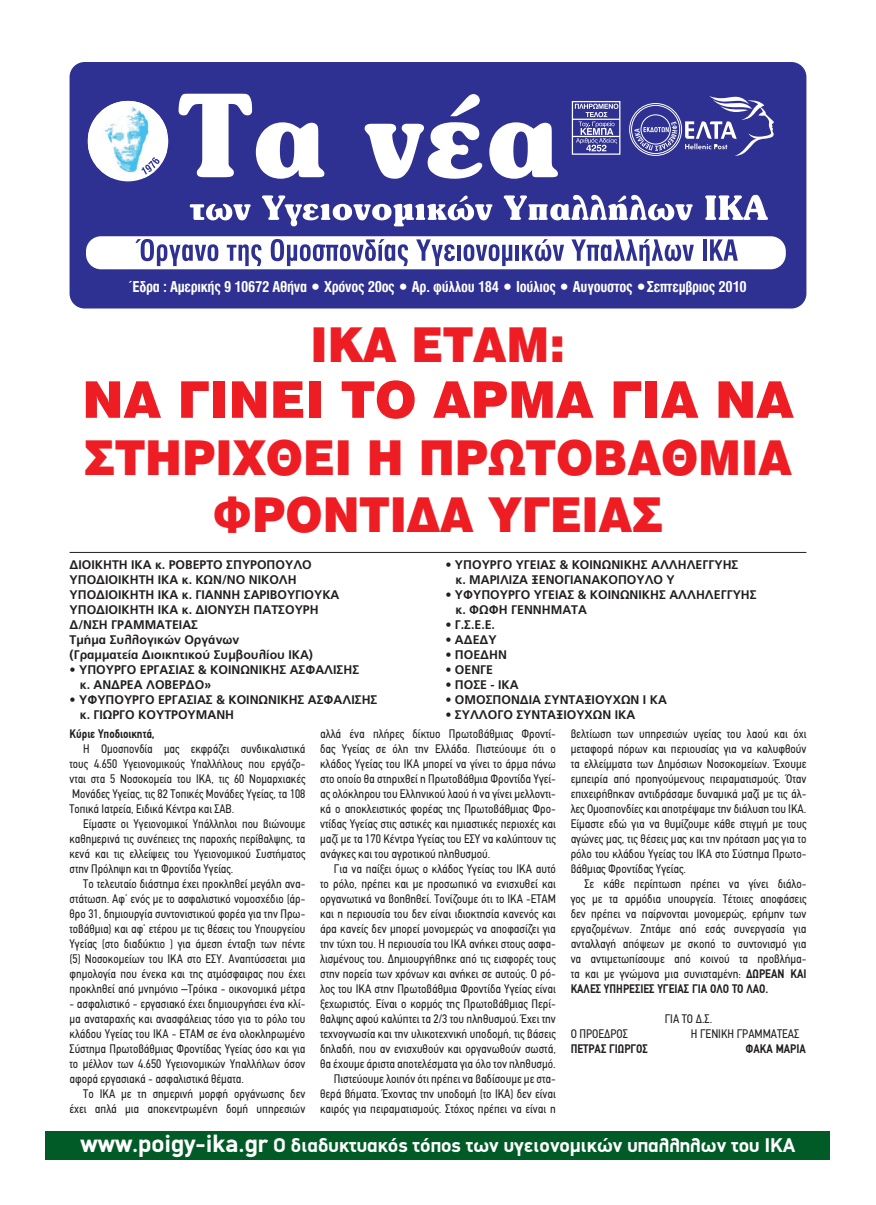
<style>
.page{position:relative;width:876px;height:1205px;background:#fff}
.page>*{position:absolute;margin:0;border:0;box-sizing:border-box;transform-origin:0 0}
.t1{font:900 50px "UB Helvetica";color:#ee1d23}
.t2{font:900 47.5px/57px "UB Helvetica";color:#ee1d23;text-align:center;scale:.94 1}
.t3{font:700 20px "PF Din Display";color:#fff}
.t4{font:15px "UB Helvetica Cond Bold";letter-spacing:-.02em;color:#fff}
.t5{font:12.5px/15px "PF Din Text Condensed";color:#231f20;text-align:justify}
.t6{font:700 12.5px/15px "PF Catalog";color:#231f20}
.t7{font:700 12.5px "PF Din Text Condensed";color:#231f20}
.s1{font-weight:700}
.s2{font-size:25px}
</style>
<div class="page">
<div style="left:70px;top:62px;width:736px;height:246px;background:#2e3092;border-radius:15px"></div>
<div style="left:86px;top:236px;width:699px;height:33px;background:#fff;border-radius:15px"></div>
<svg style="left:178px;top:94px;width:146px;height:85px"></svg>
<svg style="left:364px;top:94px;width:118px;height:85px"></svg>
<svg style="left:489px;top:122px;width:68px;height:57px"></svg>
<svg style="left:190px;top:204px;width:61px;height:16px"></svg>
<svg style="left:262px;top:195px;width:230px;height:31px"></svg>
<svg style="left:503px;top:195px;width:189px;height:25px"></svg>
<svg style="left:705px;top:195px;width:62px;height:25px"></svg>
<svg style="left:135px;top:239px;width:83px;height:27px"></svg>
<svg style="left:227px;top:244px;width:34px;height:22px"></svg>
<svg style="left:271px;top:239px;width:137px;height:27px"></svg>
<svg style="left:416px;top:239px;width:39px;height:27px"></svg>
<hr style="left:457px;top:245px;width:3px;height:16px;background:#2e3092">
<svg style="left:463px;top:244px;width:49px;height:22px"></svg>
<hr style="left:515px;top:245px;width:3px;height:16px;background:#2e3092">
<svg style="left:522px;top:239px;width:42px;height:22px"></svg>
<svg style="left:571px;top:239px;width:122px;height:27px"></svg>
<svg style="left:703px;top:239px;width:3px;height:22px"></svg>
<svg style="left:710px;top:239px;width:27px;height:22px"></svg>
<svg style="left:685px;top:96px;width:88px;height:60px"></svg>
<div style="left:629px;top:103px;width:52px;height:53px;border:1px solid #fff;border-radius:50%"></div>
<div style="left:640px;top:115px;width:30px;height:29px;border:1px solid #fff;border-radius:50%"></div>
<div style="left:631px;top:105px;width:49px;height:49px;border:1px solid #fff;border-radius:50%"></div>
<svg style="left:634px;top:121px;width:43px;height:30px"></svg>
<svg style="left:574px;top:104px;width:44px;height:47px"></svg>
<div style="left:571px;top:101px;width:49px;height:54px;border:1px solid #fff"></div>
<hr style="left:572px;top:119px;width:47px;height:1px;background:#fff">
<hr style="left:572px;top:136px;width:47px;height:1px;background:#fff">
<img style="left:89px;top:101px;width:77px;height:77px">
<svg style="left:141px;top:157px;width:18px;height:17px"></svg>
<hr style="left:70px;top:552px;width:736px;height:1px;background:#231f20">
<div style="left:46px;top:1131px;width:784px;height:28px;background:#005b26"></div>
<p class="t4" style="left:129px;top:278px;width:618px">Έδρα : Αμερικής 9 10672 Αθήνα • Χρόνος 20ος • Αρ. φύλλου 184 • Iούλιος • Αυγουστος •Σεπτεμβριος 2010</p>
<h2 class="t2" style="left:310px;top:316px;width:272px">ΙΚΑ ΕΤΑΜ:</h2>
<h1 class="t1" style="left:82px;top:369px;width:712px">ΝΑ ΓΙΝΕΙ ΤΟ ΑΡΜΑ ΓΙΑ ΝΑ</h1>
<h2 class="t2" style="left:84px;top:429px;width:753px">ΣΤΗΡΙΧΘΕΙ Η ΠΡΩΤΟΒΑΘΜΙΑ<br>ΦΡΟΝΤΙΔΑ ΥΓΕΙΑΣ</h2>
<p class="t6" style="left:70px;top:558px;width:271px">ΔΙΟΙΚΗΤΗ ΙΚΑ κ. ΡΟΒΕΡΤΟ ΣΠΥΡΟΠΟΥΛΟ ΥΠΟΔΙΟΙΚΗΤΗ ΙΚΑ κ. ΚΩΝ/ΝΟ ΝΙΚΟΛΗ ΥΠΟΔΙΟΙΚΗΤΗ ΙΚΑ κ. ΓΙΑΝΝΗ ΣΑΡΙΒΟΥΓΙΟΥΚΑ ΥΠΟΔΙΟΙΚΗΤΗ ΙΚΑ κ. ΔΙΟΝΥΣΗ ΠΑΤΣΟΥΡΗ Δ/ΝΣΗ ΓΡΑΜΜΑΤΕΙΑΣ<br>Τμήμα Συλλογικών Οργάνων<br>(Γραμματεία Διοικητικού Συμβουλίου ΙΚΑ)</p>
<p class="t6" style="left:80px;top:663px;width:281px;text-indent:-10px">• ΥΠΟΥΡΓΟ ΕΡΓΑΣΙΑΣ &amp; ΚΟΙΝΩΝΙΚΗΣ ΑΣΦΑΛΙΣΗΣ κ. ΑΝΔΡΕΑ ΛΟΒΕΡΔΟ»</p>
<p class="t6" style="left:80px;top:693px;width:299px;text-indent:-10px">• ΥΦΥΠΟΥΡΓΟ ΕΡΓΑΣΙΑΣ &amp; ΚΟΙΝΩΝΙΚΗΣ ΑΣΦΑΛΙΣΗΣ κ. ΓΙΩΡΓΟ ΚΟΥΤΡΟΥΜΑΝΗ</p>
<p class="t6" style="left:455px;top:558px;width:284px;text-indent:-10px">• ΥΠΟΥΡΓΟ ΥΓΕΙΑΣ &amp; ΚΟΙΝΩΝΙΚΗΣ ΑΛΛΗΛΕΓΓΥΗΣ κ. MAPIΛΙΖΑ ΞΕΝΟΓΙΑΝΑΚΟΠΟΥΛΟ Υ</p>
<p class="t6" style="left:455px;top:588px;width:302px;text-indent:-10px">• ΥΦΥΠΟΥΡΓΟ ΥΓΕΙΑΣ &amp; ΚΟΙΝΩΝΙΚΗΣ ΑΛΛΗΛΕΓΓΥΗΣ κ. ΦΩΦΗ ΓΕΝΝΗΜΑΤΑ</p>
<p class="t6" style="left:445px;top:618px;width:51px">• Γ.Σ.Ε.Ε.</p>
<p class="t6" style="left:445px;top:633px;width:53px">• ΑΔΕΔΥ</p>
<p class="t6" style="left:445px;top:648px;width:63px">• ΠΟΕΔΗΝ</p>
<p class="t6" style="left:445px;top:663px;width:49px">• ΟΕΝΓΕ</p>
<p class="t6" style="left:445px;top:678px;width:75px">• ΠΟΣΕ - ΙΚΑ</p>
<p class="t6" style="left:445px;top:693px;width:223px">• ΟΜΟΣΠΟΝΔΙΑ ΣΥΝΤΑΞΙΟΥΧΩΝ I ΚΑ</p>
<p class="t6" style="left:445px;top:708px;width:191px">• ΣΥΛΛΟΓΟ ΣΥΝΤΑΞΙΟΥΧΩΝ ΙΚΑ</p>
<p class="t7" style="left:70px;top:729px;width:87px">Κύριε Υποδιοικητά,</p>
<p class="t5" style="left:70px;top:743px;width:237px;text-indent:14px">Η Ομοσπονδία μας εκφράζει συνδικαλιστικά τους 4.650 Υγειονομικούς Υπαλλήλους που εργάζο&shy;νται στα 5 Νοσοκομεία του ΙΚΑ, τις 60 Νομαρχιακές Μονάδες Υγείας, τις 82 Τοπικές Μονάδες Υγείας, τα 108<br>Τοπικά Ιατρεία, Ειδικά Κέντρα και ΣΑΒ.</p>
<p class="t5" style="left:70px;top:818px;width:237px;text-indent:14px">Είμαστε οι Υγειονομικοί Υπάλληλοι που βιώνουμε καθημερινά τις συνέπειες της παροχής περίθαλψης, τα κενά και τις ελλείψεις του Υγειονομικού Συστήματος στην Πρόληψη και τη Φροντίδα Υγείας.</p>
<p class="t5" style="left:70px;top:878px;width:237px;text-indent:14px">Το τελευταίο διάστημα έχει προκληθεί μεγάλη ανα&shy;στάτωση. Αφ’ ενός με το ασφαλιστικό νομοσχέδιο (άρ&shy;θρο 31, δημιουργία συντονιστικού φορέα για την Πρω&shy;τοβάθμια) και αφ’ ετέρου με τις θέσεις του Υπουργείου Υγείας (στο διαδύκτιο ) για άμεση ένταξη των πέντε (5) Νοσοκομείων του ΙΚΑ στο ΕΣΥ. Αναπτύσσεται μια φημολογία που ένεκα και της ατμόσφαιρας που έχει προκληθεί από μνημόνιο –Τρόικα - οικονομικά μέτρα</p>
<p class="t5" style="left:70px;top:998px;width:237px">- ασφαλιστικό - εργασιακό έχει δημιουργήσει ένα κλί&shy;μα αναταραχής και ανασφάλειας τόσο για το ρόλο του κλάδου Υγείας του ΙΚΑ - ΕΤΑΜ σε ένα ολοκληρωμένο Σύστημα Πρωτοβάθμιας Φροντίδας Υγείας όσο και για το μέλλον των 4.650 Υγειονομικών Υπαλλήλων όσον αφορά εργασιακά - ασφαλιστικά θέματα.</p>
<p class="t5" style="left:70px;top:1088px;width:237px;text-align:right">Το ΙΚΑ με τη σημερινή μορφή οργάνωσης δεν έχει απλά μια αποκεντρωμένη δομή υπηρεσιών</p>
<p class="t5" style="left:320px;top:728px;width:237px">αλλά ένα πλήρες δίκτυο Πρωτοβάθμιας Φροντί&shy;δας Υγείας σε όλη την Ελλάδα. Πιστεύουμε ότι ο κλάδος Υγείας του ΙΚΑ μπορεί να γίνει το άρμα πάνω στο οποίο θα στηριχθεί η Πρωτοβάθμια Φροντίδα Υγεί&shy;ας ολόκληρου του Ελληνικού λαού ή να γίνει μελλοντι&shy;κά ο αποκλειστικός φορέας της Πρωτοβάθμιας Φρο&shy;ντίδας Υγείας στις αστικές και ημιαστικές περιοχές και μαζί με τα 170 Κέντρα Υγείας του ΕΣΥ να καλύπτουν τις ανάγκες και του αγροτικού πληθυσμού.</p>
<p class="t5" style="left:320px;top:863px;width:237px;text-align:right">Για να παίξει όμως o κλάδος Υγείας του ΙΚΑ αυτό<br>το ρόλο, πρέπει και με προσωπικό να ενισχυθεί και οργανωτικά να βοηθηθεί. Τονίζουμε ότι το ΙΚΑ -ΕΤΑΜ και η περιουσία του δεν είναι ιδιοκτησία κανενός και άρα κανείς δεν μπορεί μονομερώς να αποφασίζει για την τύχη του. Η περιουσία του ΙΚΑ ανήκει στους ασφα&shy;λισμένους του. Δημιουργήθηκε από τις εισφορές τους στην πορεία των χρόνων και ανήκει σε αυτούς. Ο ρό&shy;λος του ΙΚΑ στην Πρωτοβάθμια Φροντίδα Υγείας είναι ξεχωριστός. Είναι ο κορμός της Πρωτοβάθμιας Περί&shy;θαλψης αφού καλύπτει τα 2/3 του πληθυσμού. Έχει την τεχνογνωσία και την υλικοτεχνική υποδομή, τις βάσεις δηλαδή, που αν ενισχυθούν και οργανωθούν σωστά, θα έχουμε άριστα αποτελέσματα για όλο τον πληθυσμό.<br>Πιστεύουμε λοιπόν ότι πρέπει να βαδίσουμε με στα&shy;θερά βήματα. Έχοντας την υποδομή (το ΙΚΑ) δεν είναι καιρός για πειραματισμούς. Στόχος πρέπει να είναι η</p>
<p class="t5" style="left:570px;top:728px;width:237px">βελτίωση των υπηρεσιών υγείας του λαού και όχι μεταφορά πόρων και περιουσίας για να καλυφθούν τα ελλείμματα των Δημόσιων Νοσοκομείων. Έχουμε εμπειρία από προηγούμενους πειραματισμούς. Όταν επιχειρήθηκαν αντιδράσαμε δυναμικά μαζί με τις άλ&shy;λες Ομοσπονδίες και αποτρέψαμε την διάλυση του ΙΚΑ.<br>Είμαστε εδώ για να θυμίζουμε κάθε στιγμή με τους αγώνες μας, τις θέσεις μας και την πρόταση μας για το ρόλο του κλάδου Υγείας του ΙΚΑ στο Σύστημα Πρωτο&shy;βάθμιας Φροντίδας Υγείας.</p>
<p class="t5" style="left:570px;top:878px;width:237px;text-indent:14px">Σε κάθε περίπτωση πρέπει να γίνει διάλο&shy;γος με τα αρμόδια υπουργεία. Τέτοιες αποφάσεις δεν πρέπει να παίρνονται μονομερώς, ερήμην των εργαζομένων. Ζητάμε από εσάς συνεργασία για ανταλλαγή απόψεων με σκοπό το συντονισμό για να αντιμετωπίσουμε από κοινού τα προβλήμα&shy;τα και με γνώμονα μια συνισταμένη: <span class="s1">ΔΩΡΕΑΝ ΚΑΙ ΚΑΛΕΣ ΥΠΗΡΕΣΙΕΣ ΥΓΕΙΑΣ ΓΙΑ ΟΛΟ ΤΟ ΛΑΟ.</span></p>
<p class="t5" style="left:664px;top:1013px;width:49px">ΓΙΑ ΤΟ Δ.Σ.</p>
<p class="t5" style="left:570px;top:1028px;width:59px">Ο ΠΡΟΕΔΡΟΣ</p>
<p class="t5" style="left:690px;top:1028px;width:110px">Η ΓΕΝΙΚΗ ΓΡΑΜΜΑΤΕΑΣ</p>
<p class="t7" style="left:570px;top:1044px;width:79px">ΠΕΤΡΑΣ ΓΙΩΡΓΟΣ</p>
<p class="t7" style="left:745px;top:1044px;width:62px">ΦΑΚΑ ΜΑΡΙΑ</p>
<h3 class="t3" style="left:81px;top:1138px;width:716px"><span class="s2">www.poigy-ika.gr</span> O διαδυκτυακός τόπος των υγειονομικών υπαλληλων του ΙΚΑ</h3>
</div>
